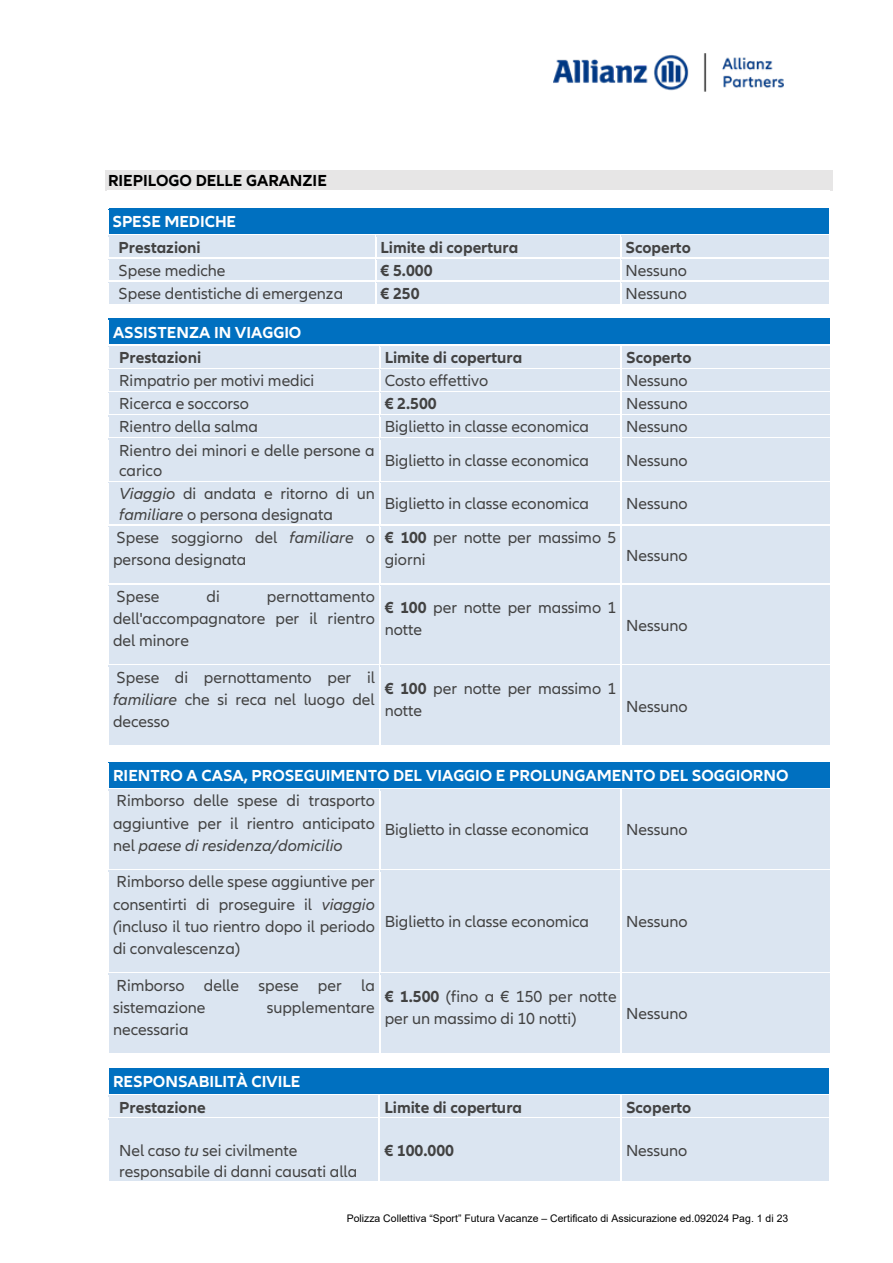
<style>
.page{position:relative;width:893px;height:1263px;background:#fff}
.page>*{position:absolute;margin:0;border:0;box-sizing:border-box;transform-origin:0 0}
.t1{font:16.5px/22.2px "Allianz Neo";color:#424242}
.t2{font:700 16.5px "Allianz Neo";color:#424242}
.t3{font:700 16.5px "Allianz Neo";color:#fff}
.t4{font:700 16.5px "Allianz Neo";letter-spacing:-.005em;color:#000}
.t5{font:10.5px "Arial";color:#000}
.s1{font-style:italic}
.s2{font-weight:700}
</style>
<div class="page">
<img style="left:553px;top:53px;width:231px;height:39px">
<div style="left:106px;top:170px;width:727px;height:21px;background:#e7e6e6"></div>
<div style="left:108px;top:208px;width:721px;height:26px;background:#0070c0"></div>
<div style="left:108px;top:236px;width:267px;height:22px;background:#dbe5f1"></div>
<div style="left:376px;top:236px;width:244px;height:22px;background:#dbe5f1"></div>
<div style="left:621px;top:236px;width:208px;height:22px;background:#dbe5f1"></div>
<div style="left:108px;top:259px;width:267px;height:22px;background:#dbe5f1"></div>
<div style="left:376px;top:259px;width:244px;height:22px;background:#dbe5f1"></div>
<div style="left:621px;top:259px;width:208px;height:22px;background:#dbe5f1"></div>
<div style="left:108px;top:282px;width:267px;height:22px;background:#dbe5f1"></div>
<div style="left:376px;top:282px;width:244px;height:22px;background:#dbe5f1"></div>
<div style="left:621px;top:282px;width:208px;height:22px;background:#dbe5f1"></div>
<svg style="left:108px;top:208px;width:2px;height:96px"></svg>
<div style="left:109px;top:319px;width:721px;height:26px;background:#0070c0"></div>
<div style="left:109px;top:346px;width:270px;height:22px;background:#dbe5f1"></div>
<div style="left:380px;top:346px;width:241px;height:22px;background:#dbe5f1"></div>
<div style="left:622px;top:346px;width:208px;height:22px;background:#dbe5f1"></div>
<div style="left:109px;top:369px;width:270px;height:22px;background:#dbe5f1"></div>
<div style="left:380px;top:369px;width:241px;height:22px;background:#dbe5f1"></div>
<div style="left:622px;top:369px;width:208px;height:22px;background:#dbe5f1"></div>
<div style="left:109px;top:393px;width:270px;height:21px;background:#dbe5f1"></div>
<div style="left:380px;top:393px;width:241px;height:21px;background:#dbe5f1"></div>
<div style="left:622px;top:393px;width:208px;height:21px;background:#dbe5f1"></div>
<hr style="left:109px;top:392px;width:270px;height:2px;background:#dbe5f1">
<hr style="left:380px;top:392px;width:241px;height:2px;background:#dbe5f1">
<hr style="left:622px;top:392px;width:208px;height:2px;background:#dbe5f1">
<div style="left:109px;top:416px;width:270px;height:21px;background:#dbe5f1"></div>
<div style="left:380px;top:416px;width:241px;height:21px;background:#dbe5f1"></div>
<div style="left:622px;top:416px;width:208px;height:21px;background:#dbe5f1"></div>
<div style="left:109px;top:439px;width:270px;height:42px;background:#dbe5f1"></div>
<div style="left:380px;top:439px;width:241px;height:42px;background:#dbe5f1"></div>
<div style="left:622px;top:439px;width:208px;height:42px;background:#dbe5f1"></div>
<div style="left:109px;top:482px;width:270px;height:43px;background:#dbe5f1"></div>
<div style="left:380px;top:482px;width:241px;height:43px;background:#dbe5f1"></div>
<div style="left:622px;top:482px;width:208px;height:43px;background:#dbe5f1"></div>
<div style="left:109px;top:526px;width:270px;height:57px;background:#dbe5f1"></div>
<div style="left:380px;top:526px;width:241px;height:57px;background:#dbe5f1"></div>
<div style="left:622px;top:526px;width:208px;height:57px;background:#dbe5f1"></div>
<div style="left:109px;top:585px;width:270px;height:79px;background:#dbe5f1"></div>
<div style="left:380px;top:585px;width:241px;height:79px;background:#dbe5f1"></div>
<div style="left:622px;top:585px;width:208px;height:79px;background:#dbe5f1"></div>
<div style="left:109px;top:666px;width:270px;height:79px;background:#dbe5f1"></div>
<div style="left:380px;top:666px;width:241px;height:79px;background:#dbe5f1"></div>
<div style="left:622px;top:666px;width:208px;height:79px;background:#dbe5f1"></div>
<div style="left:109px;top:762px;width:721px;height:26px;background:#0070c0"></div>
<div style="left:109px;top:790px;width:270px;height:79px;background:#dbe5f1"></div>
<div style="left:380px;top:790px;width:241px;height:79px;background:#dbe5f1"></div>
<div style="left:622px;top:790px;width:208px;height:79px;background:#dbe5f1"></div>
<div style="left:109px;top:871px;width:270px;height:101px;background:#dbe5f1"></div>
<div style="left:380px;top:871px;width:241px;height:101px;background:#dbe5f1"></div>
<div style="left:622px;top:871px;width:208px;height:101px;background:#dbe5f1"></div>
<hr style="left:109px;top:870px;width:270px;height:2px;background:#dbe5f1">
<hr style="left:380px;top:870px;width:241px;height:2px;background:#dbe5f1">
<hr style="left:622px;top:870px;width:208px;height:2px;background:#dbe5f1">
<div style="left:109px;top:974px;width:270px;height:79px;background:#dbe5f1"></div>
<div style="left:380px;top:974px;width:241px;height:79px;background:#dbe5f1"></div>
<div style="left:622px;top:974px;width:208px;height:79px;background:#dbe5f1"></div>
<div style="left:109px;top:1068px;width:720px;height:26px;background:#0070c0"></div>
<hr style="left:109px;top:1068px;width:721px;height:1px;background:#0070c0">
<div style="left:109px;top:1096px;width:270px;height:21px;background:#dbe5f1"></div>
<div style="left:380px;top:1096px;width:240px;height:21px;background:#dbe5f1"></div>
<div style="left:622px;top:1096px;width:207px;height:21px;background:#dbe5f1"></div>
<hr style="left:622px;top:1096px;width:208px;height:1px;background:#dbe5f1">
<div style="left:109px;top:1119px;width:270px;height:62px;background:#dbe5f1"></div>
<div style="left:380px;top:1119px;width:240px;height:62px;background:#dbe5f1"></div>
<div style="left:622px;top:1119px;width:207px;height:62px;background:#dbe5f1"></div>
<hr style="left:622px;top:1119px;width:208px;height:1px;background:#dbe5f1">
<p class="t4" style="left:108px;top:171px;width:220px">RIEPILOGO DELLE GARANZIE</p>
<p class="t3" style="left:112px;top:212px;width:125px">SPESE MEDICHE</p>
<p class="t2" style="left:119px;top:238px;width:84px">Prestazioni</p>
<p class="t2" style="left:381px;top:238px;width:139px">Limite di copertura</p>
<p class="t2" style="left:626px;top:238px;width:67px">Scoperto</p>
<p class="t1" style="left:119px;top:260px;width:108px">Spese mediche</p>
<p class="t2" style="left:381px;top:261px;width:54px">€ 5.000</p>
<p class="t1" style="left:626px;top:260px;width:63px">Nessuno</p>
<p class="t1" style="left:119px;top:283px;width:226px">Spese dentistiche di emergenza</p>
<p class="t2" style="left:381px;top:284px;width:41px">€ 250</p>
<p class="t1" style="left:626px;top:283px;width:63px">Nessuno</p>
<p class="t3" style="left:113px;top:323px;width:190px">ASSISTENZA IN VIAGGIO</p>
<p class="t2" style="left:119px;top:348px;width:84px">Prestazioni</p>
<p class="t2" style="left:385px;top:348px;width:139px">Limite di copertura</p>
<p class="t2" style="left:626px;top:348px;width:67px">Scoperto</p>
<p class="t1" style="left:119px;top:370px;width:197px">Rimpatrio per motivi medici</p>
<p class="t1" style="left:385px;top:370px;width:105px">Costo effettivo</p>
<p class="t1" style="left:626px;top:370px;width:63px">Nessuno</p>
<p class="t1" style="left:119px;top:393px;width:131px">Ricerca e soccorso</p>
<p class="t2" style="left:385px;top:394px;width:54px">€ 2.500</p>
<p class="t1" style="left:626px;top:393px;width:63px">Nessuno</p>
<p class="t1" style="left:119px;top:416px;width:140px">Rientro della salma</p>
<p class="t1" style="left:385px;top:416px;width:206px">Biglietto in classe economica</p>
<p class="t1" style="left:626px;top:416px;width:63px">Nessuno</p>
<p class="t1" style="left:119px;top:440px;width:257px;line-height:20.4px">Rientro dei minori e delle persone a carico</p>
<p class="t1" style="left:385px;top:450px;width:206px">Biglietto in classe economica</p>
<p class="t1" style="left:626px;top:450px;width:63px">Nessuno</p>
<p class="t1" style="left:119px;top:484px;width:257px;line-height:20.5px"><span class="s1">Viaggio</span> di andata e ritorno di un <span class="s1">familiare</span> o persona designata</p>
<p class="t1" style="left:385px;top:493px;width:206px">Biglietto in classe economica</p>
<p class="t1" style="left:626px;top:493px;width:63px">Nessuno</p>
<p class="t1" style="left:113px;top:527px;width:263px">Spese soggiorno del <span class="s1">familiare</span> o persona designata</p>
<p class="t1" style="left:385px;top:527px;width:233px"><span class="s2">€ 100</span> per notte per massimo 5 giorni</p>
<p class="t1" style="left:626px;top:544px;width:63px">Nessuno</p>
<p class="t1" style="left:117px;top:585px;width:44px">Spese</p>
<p class="t1" style="left:206px;top:585px;width:15px">di</p>
<p class="t1" style="left:113px;top:585px;width:263px;text-align:justify;text-indent:154px">pernottamento dell'accompagnatore per il rientro del minore</p>
<p class="t1" style="left:385px;top:597px;width:233px"><span class="s2">€ 100</span> per notte per massimo 1 notte</p>
<p class="t1" style="left:113px;top:666px;width:263px;text-align:justify">Spese di pernottamento per il <span class="s1">familiare</span> che si reca nel luogo del decesso</p>
<p class="t1" style="left:385px;top:678px;width:233px"><span class="s2">€ 100</span> per notte per massimo 1 notte</p>
<p class="t1" style="left:626px;top:614px;width:63px">Nessuno</p>
<p class="t1" style="left:626px;top:695px;width:63px">Nessuno</p>
<p class="t3" style="left:113px;top:766px;width:677px">RIENTRO A CASA, PROSEGUIMENTO DEL VIAGGIO E PROLUNGAMENTO DEL SOGGIORNO</p>
<p class="t1" style="left:113px;top:790px;width:263px;text-align:justify">Rimborso delle spese di trasporto aggiuntive per il rientro anticipato nel <span class="s1">paese di residenza/domicilio</span></p>
<p class="t1" style="left:385px;top:819px;width:206px">Biglietto in classe economica</p>
<p class="t1" style="left:626px;top:819px;width:63px">Nessuno</p>
<p class="t1" style="left:113px;top:871px;width:263px;text-align:justify">Rimborso delle spese aggiuntive per consentirti di proseguire il <span class="s1">viaggio (</span>incluso il tuo rientro dopo il periodo di convalescenza)</p>
<p class="t1" style="left:113px;top:974px;width:263px">Rimborso delle spese per la sistemazione</p>
<p class="t1" style="left:267px;top:997px;width:110px">supplementare</p>
<p class="t1" style="left:113px;top:1018px;width:77px">necessaria</p>
<p class="t1" style="left:385px;top:911px;width:206px">Biglietto in classe economica</p>
<p class="t1" style="left:626px;top:911px;width:63px">Nessuno</p>
<p class="t1" style="left:385px;top:985px;width:234px"><span class="s2">€ 1.500</span> (fino a € 150 per notte per un massimo di 10 notti)</p>
<p class="t1" style="left:626px;top:1003px;width:63px">Nessuno</p>
<p class="t3" style="left:113px;top:1072px;width:189px">RESPONSABILITÀ CIVILE</p>
<p class="t2" style="left:119px;top:1097px;width:88px">Prestazione</p>
<p class="t2" style="left:384px;top:1097px;width:139px">Limite di copertura</p>
<p class="t2" style="left:626px;top:1097px;width:67px">Scoperto</p>
<p class="t1" style="left:119px;top:1141px;width:240px;line-height:20.4px">Nel caso <span class="s1">tu</span> sei civilmente responsabile di danni causati alla</p>
<p class="t2" style="left:384px;top:1141px;width:71px">€ 100.000</p>
<p class="t1" style="left:626px;top:1140px;width:63px">Nessuno</p>
<p class="t5" style="left:347px;top:1211px;width:443px">Polizza Collettiva “Sport” Futura Vacanze – Certificato di Assicurazione ed.092024 Pag. 1 di 23</p>
</div>
